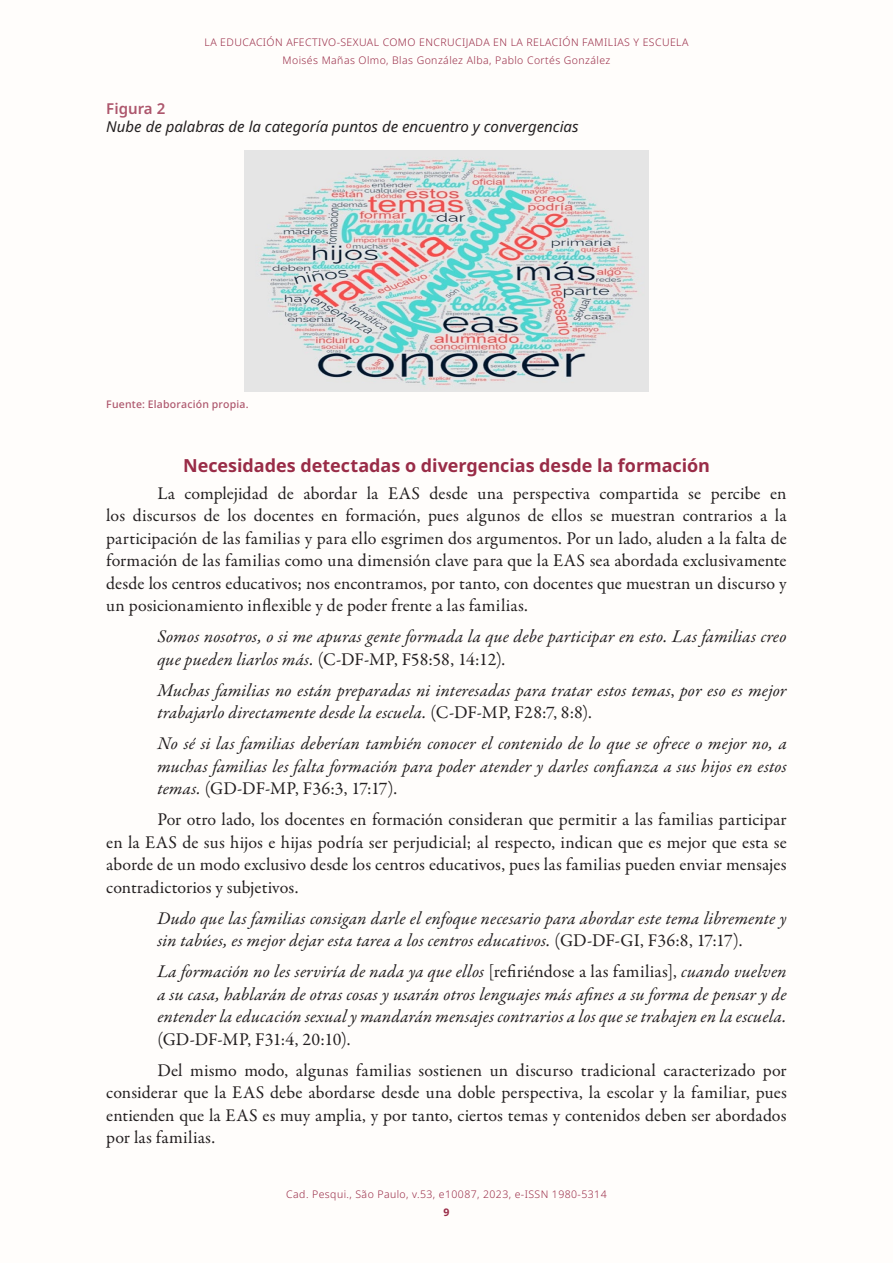
<style>
.page{position:relative;width:893px;height:1263px;background:#fff}
.page>*{position:absolute;margin:0;border:0;box-sizing:border-box;transform-origin:0 0}
.Texto_ESPANHOL{font:18px/22.5px "Garamond Premr Pro";letter-spacing:.005em;color:#231f20;text-align:justify}
.citação{font:italic 18px/22.5px "Garamond Premr Pro";letter-spacing:.01em;color:#231f20}
.subtitulo_1{font:700 18px "Noto Sans";letter-spacing:-.005em;color:#992c47}
.tabela_titulo_2{font:italic 15px "Noto Sans";color:#231f20}
.tabela_titulo_1{font:600 15px "Noto Sans";color:#ad566c}
.t1{font:300 10.5px/18px "Noto Sans";letter-spacing:.04em;color:#992c47;text-align:center}
.tabela_fonte_nota{font:500 10.5px "Noto Sans";letter-spacing:.02em;color:#ad566c}
.t2{font:700 10.5px "Noto Sans";color:#992c47}
.s1{font-style:normal}
</style>
<div class="page">
<img style="left:244px;top:150px;width:405px;height:242px">
<p class="t1" style="left:205px;top:34px;width:485px">LA EDUCACIÓN AFECTIVO-SEXUAL COMO ENCRUCIJADA EN LA RELACIÓN FAMILIAS Y ESCUELA<br>Moisés Mañas Olmo, Blas González Alba, Pablo Cortés González</p>
<p class="tabela_titulo_1" style="left:106px;top:98px;width:60px">Figura 2</p>
<p class="tabela_titulo_2" style="left:106px;top:116px;width:474px">Nube de palabras de la categoría puntos de encuentro y convergencias</p>
<p class="tabela_fonte_nota" style="left:106px;top:396px;width:144px">Fuente: Elaboración propia.</p>
<p class="subtitulo_1" style="left:183px;top:453px;width:528px">Necesidades detectadas o divergencias desde la formación</p>
<p class="Texto_ESPANHOL" style="left:106px;top:482px;width:682px;text-indent:51px">La complejidad de abordar la EAS desde una perspectiva compartida se percibe en los discursos de los docentes en formación, pues algunos de ellos se muestran contrarios a la participación de las familias y para ello esgrimen dos argumentos. Por un lado, aluden a la falta de formación de las familias como una dimensión clave para que la EAS sea abordada exclusivamente desde los centros educativos; nos encontramos, por tanto, con docentes que muestran un discurso y un posicionamiento inflexible y de poder frente a las familias.</p>
<p class="citação" style="left:157px;top:626px;width:631px">Somos nosotros, o si me apuras gente formada la que debe participar en esto. Las familias creo que pueden liarlos más. <span class="s1">(C-DF-MP, F58:58, 14:12).</span></p>
<p class="citação" style="left:157px;top:680px;width:631px">Muchas familias no están preparadas ni interesadas para tratar estos temas<span class="s1">,</span> por eso es mejor trabajarlo directamente desde la escuela. <span class="s1">(C-DF-MP, F28:7, 8:8).</span></p>
<p class="citação" style="left:157px;top:733px;width:631px;text-align:justify">No sé si las familias deberían también conocer el contenido de lo que se ofrece o mejor no, a muchas familias les falta formación para poder atender y darles confianza a sus hijos en estos temas. <span class="s1">(GD-DF-MP, F36:3, 17:17).</span></p>
<p class="Texto_ESPANHOL" style="left:106px;top:809px;width:682px;text-indent:51px">Por otro lado, los docentes en formación consideran que permitir a las familias participar en la EAS de sus hijos e hijas podría ser perjudicial; al respecto, indican que es mejor que esta se aborde de un modo exclusivo desde los centros educativos, pues las familias pueden enviar mensajes contradictorios y subjetivos.</p>
<p class="citação" style="left:157px;top:908px;width:631px">Dudo que las familias consigan darle el enfoque necesario para abordar este tema libremente y sin tabúes, es mejor dejar esta tarea a los centros educativos. <span class="s1">(GD-DF-GI, F36:8, 17:17).</span></p>
<p class="citação" style="left:157px;top:961px;width:631px;text-align:justify">La formación no les serviría de nada ya que ellos <span class="s1">[refiriéndose a las familias],</span> cuando vuelven a su casa, hablarán de otras cosas y usarán otros lenguajes más afines a su forma de pensar y de entender la educación sexual y mandarán mensajes contrarios a los que se trabajen en la escuela. <span class="s1">(GD-DF-MP, F31:4, 20:10).</span></p>
<p class="Texto_ESPANHOL" style="left:106px;top:1059px;width:682px;text-indent:51px">Del mismo modo, algunas familias sostienen un discurso tradicional caracterizado por considerar que la EAS debe abordarse desde una doble perspectiva, la escolar y la familiar, pues entienden que la EAS es muy amplia, y por tanto, ciertos temas y contenidos deben ser abordados por las familias.</p>
<p class="t1" style="left:286px;top:1186px;width:322px">Cad. Pesqui., São Paulo, v.53, e10087, 2023, e-ISSN 1980-5314</p>
<p class="t2" style="left:443px;top:1205px;width:8px">9</p>
</div>
